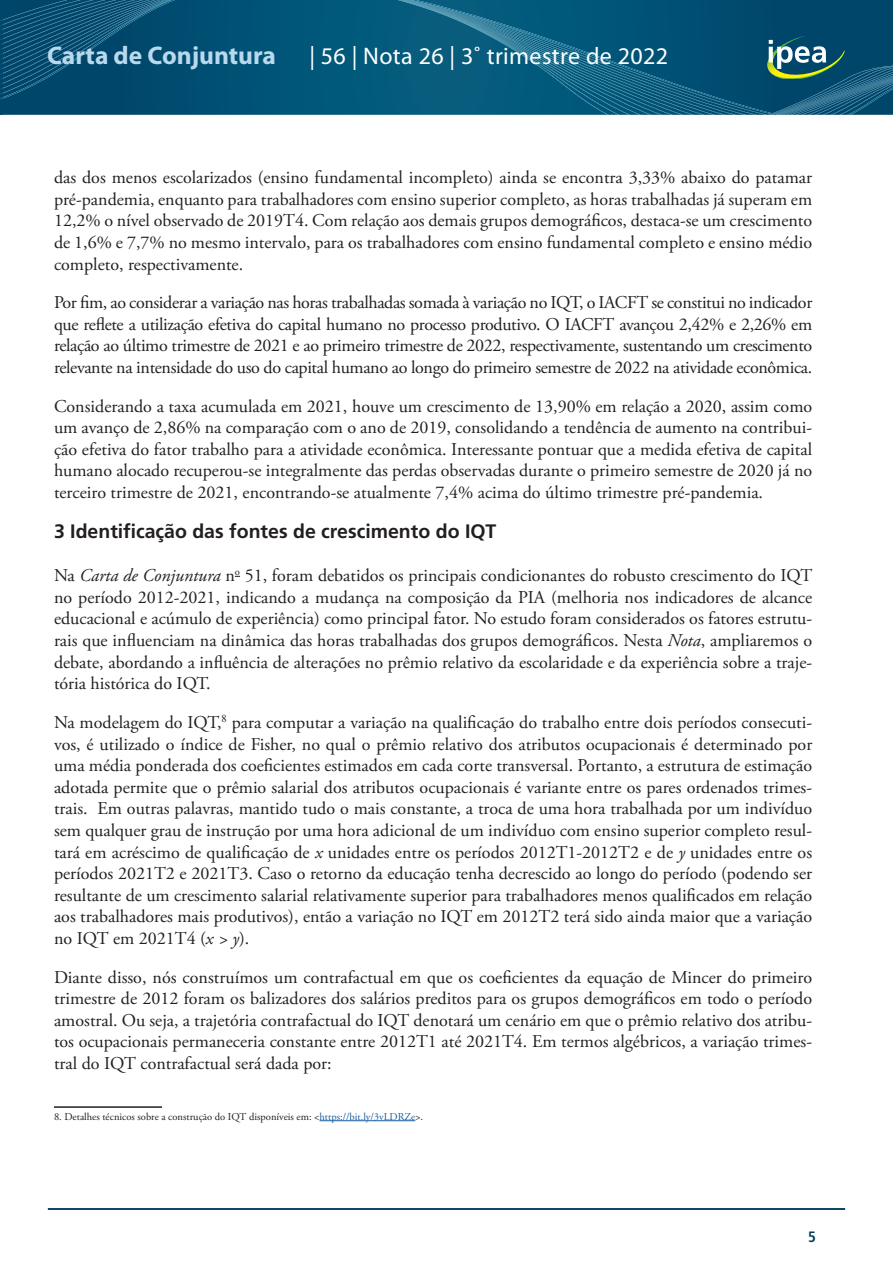
<style>
.page{position:relative;width:893px;height:1263px;background:#fff}
.page>*{position:absolute;margin:0;border:0;box-sizing:border-box;transform-origin:0 0}
.t1{font:700 25.5px "Myriad Pro";color:#b9d9ed}
.t2{font:24px "Myriad Pro";letter-spacing:.015em;color:#fff}
.Título_1{font:700 19.5px "Frutiger LT Pro";color:#231f20}
.corpo_de_texto{font:18px/21.6px "Adobe Garamond Pro";color:#231f20;text-align:justify}
.t3{font:700 condensed 15px "Frutiger LT Pro";color:#013d59}
.t4{font:10.5px "Adobe Garamond Pro";color:#231f20}
.s1{font-style:italic}
.s2{color:#175d9e}
</style>
<div class="page">
<hr style="left:48px;top:1208px;width:797px;height:2px;background:#013d59">
<div style="left:175px;top:0;width:223px;height:115px;background:#005578"></div>
<svg style="left:0;top:0;width:175px;height:115px;background:#084e72"></svg>
<svg style="left:398px;top:0;width:495px;height:115px;background:#0d5a7a"></svg>
<hr style="left:54px;top:1106px;width:108px;height:2px;background:#231f20">
<hr style="left:319px;top:1120px;width:96px;height:1px;background:#175d9e">
<h1 class="t1" style="left:47px;top:39px;width:230px">Carta de Conjuntura</h1>
<h2 class="t2" style="left:309px;top:41px;width:360px">| 56 | Nota 26 | 3˚ trimestre de 2022</h2>
<p class="corpo_de_texto" style="left:54px;top:167px;width:760px">das dos menos escolarizados (ensino fundamental incompleto) ainda se encontra 3,33% abaixo do patamar pré-pandemia, enquanto para trabalhadores com ensino superior completo, as horas trabalhadas já superam em 12,2% o nível observado de 2019T4. Com relação aos demais grupos demográficos, destaca-se um crescimento de 1,6% e 7,7% no mesmo intervalo, para os trabalhadores com ensino fundamental completo e ensino médio completo, respectivamente.</p>
<p class="corpo_de_texto" style="left:54px;top:292px;width:760px">Por fim, ao considerar a variação nas horas trabalhadas somada à variação no IQT, o IACFT se constitui no indicador que reflete a utilização efetiva do capital humano no processo produtivo. O IACFT avançou 2,42% e 2,26% em relação ao último trimestre de 2021 e ao primeiro trimestre de 2022, respectivamente, sustentando um crescimento relevante na intensidade do uso do capital humano ao longo do primeiro semestre de 2022 na atividade econômica.</p>
<p class="corpo_de_texto" style="left:54px;top:396px;width:760px">Considerando a taxa acumulada em 2021, houve um crescimento de 13,90% em relação a 2020, assim como um avanço de 2,86% na comparação com o ano de 2019, consolidando a tendência de aumento na contribui&shy;ção efetiva do fator trabalho para a atividade econômica. Interessante pontuar que a medida efetiva de capital humano alocado recuperou-se integralmente das perdas observadas durante o primeiro semestre de 2020 já no terceiro trimestre de 2021, encontrando-se atualmente 7,4% acima do último trimestre pré-pandemia.</p>
<p class="Título_1" style="left:54px;top:520px;width:444px">3 Identificação das fontes de crescimento do IQT</p>
<p class="corpo_de_texto" style="left:54px;top:565px;width:760px">Na <span class="s1">Carta de Conjuntura</span> n<sup>o</sup> 51, foram debatidos os principais condicionantes do robusto crescimento do IQT no período 2012-2021, indicando a mudança na composição da PIA (melhoria nos indicadores de alcance educacional e acúmulo de experiência) como principal fator. No estudo foram considerados os fatores estrutu&shy;rais que influenciam na dinâmica das horas trabalhadas dos grupos demográficos. Nesta <span class="s1">Nota</span>, ampliaremos o debate, abordando a influência de alterações no prêmio relativo da escolaridade e da experiência sobre a traje&shy;tória histórica do IQT.</p>
<p class="corpo_de_texto" style="left:54px;top:712px;width:760px">Na modelagem do IQT,<sup>8</sup> para computar a variação na qualificação do trabalho entre dois períodos consecuti&shy;vos, é utilizado o índice de Fisher, no qual o prêmio relativo dos atributos ocupacionais é determinado por uma média ponderada dos coeficientes estimados em cada corte transversal. Portanto, a estrutura de estimação adotada permite que o prêmio salarial dos atributos ocupacionais é variante entre os pares ordenados trimes&shy;trais. Em outras palavras, mantido tudo o mais constante, a troca de uma hora trabalhada por um indivíduo sem qualquer grau de instrução por uma hora adicional de um indivíduo com ensino superior completo resul&shy;tará em acréscimo de qualificação de <span class="s1">x</span> unidades entre os períodos 2012T1-2012T2 e de <span class="s1">y</span> unidades entre os períodos 2021T2 e 2021T3. Caso o retorno da educação tenha decrescido ao longo do período (podendo ser resultante de um crescimento salarial relativamente superior para trabalhadores menos qualificados em relação aos trabalhadores mais produtivos), então a variação no IQT em 2012T2 terá sido ainda maior que a variação no IQT em 2021T4 (<span class="s1">x &gt; y</span>).</p>
<p class="corpo_de_texto" style="left:54px;top:967px;width:760px">Diante disso, nós construímos um contrafactual em que os coeficientes da equação de Mincer do primeiro trimestre de 2012 foram os balizadores dos salários preditos para os grupos demográficos em todo o período amostral. Ou seja, a trajetória contrafactual do IQT denotará um cenário em que o prêmio relativo dos atribu&shy;tos ocupacionais permaneceria constante entre 2012T1 até 2021T4. Em termos algébricos, a variação trimes&shy;tral do IQT contrafactual será dada por:</p>
<p class="t4" style="left:54px;top:1110px;width:371px">8. Detalhes técnicos sobre a construção do IQT disponíveis em: &lt;<span class="s2">https://bit.ly/3vLDRZe</span>&gt;.</p>
<p class="t3" style="left:808px;top:1228px;width:9px">5</p>
</div>
